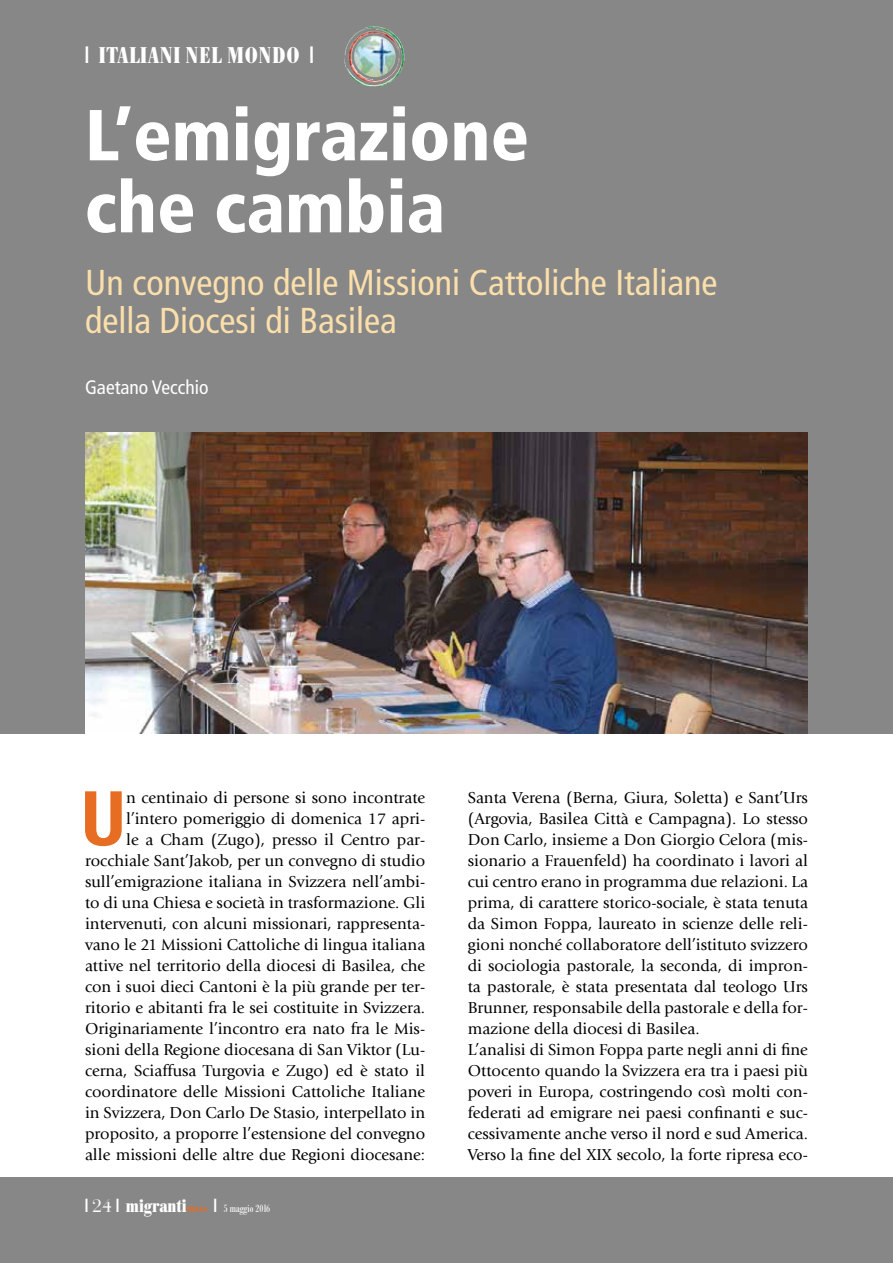
<style>
.page{position:relative;width:893px;height:1263px;background:#fff}
.page>*{position:absolute;margin:0;border:0;box-sizing:border-box;transform-origin:0 0}
.t1{font:700 condensed 74.7px "Univers";color:#e76d23}
.t2{font:900 condensed 72px/72px "Frutiger";color:#fff}
.t3{font:condensed 36px/37.5px "Frutiger";color:#fbdfab}
.t4{font:700 condensed 22.5px "Bodoni BE";letter-spacing:.04em;color:#fff}
.t5{font:condensed 19.5px "Frutiger";color:#fff}
.t6{font:700 condensed 18px "Bodoni BE";color:#fff}
.t7{font:16.5px/21px "Giovanni";color:#000;text-align:right}
.t8{font:condensed 10.5px "Bodoni BE";color:#fff}
.t9{font:700 condensed 7.5px "Bodoni BE";letter-spacing:.04em;color:#e76d23}
.s1{font-family:"False Positive BRK";font-weight:400;font-stretch:normal}
.s2{font-family:"Bauer Bodoni Std";font-weight:400;font-stretch:normal}
.s3{font-family:"False Positive BRK";font-stretch:normal;font-size:18px}
</style>
<div class="page">
<div style="left:0;top:0;width:893px;height:733px;background:#878787"></div>
<div style="left:0;top:1178px;width:893px;height:85px;background:#878787"></div>
<img style="left:345px;top:27px;width:27px;height:29px">
<img style="left:85px;top:433px;width:723px;height:300px">
<h3 class="t4" style="left:85px;top:43px;width:230px"><span class="s1">1</span> ITALIANI NEL MONDO <span class="s1">1</span></h3>
<h2 class="t2" style="left:85px;top:99px;width:446px">L’emigrazione che cambia</h2>
<h3 class="t3" style="left:85px;top:264px;width:634px">Un convegno delle Missioni Cattoliche Italiane della Diocesi di Basilea</h3>
<p class="t5" style="left:85px;top:376px;width:125px">Gaetano Vecchio</p>
<h1 class="t1" style="left:81px;top:773px;width:47px">U</h1>
<p class="t7" style="left:85px;top:787px;width:342px">n centinaio di persone si sono incontrate l’intero pomeriggio di domenica 17 apri-<br>le a Cham (Zugo), presso il Centro par&shy;rocchiale Sant’Jakob, per un convegno di studio sull’emigrazione italiana in Svizzera nell’ambi&shy;to di una Chiesa e società in trasformazione. Gli intervenuti, con alcuni missionari, rappresenta&shy;vano le 21 Missioni Cattoliche di lingua italiana attive nel territorio della diocesi di Basilea, che con i suoi dieci Cantoni è la più grande per ter&shy;ritorio e abitanti fra le sei costituite in Svizzera.<br>Originariamente l’incontro era nato fra le Mis&shy;sioni della Regione diocesana di San Viktor (Lu&shy;cerna, Sciaffusa Turgovia e Zugo) ed è stato il coordinatore delle Missioni Cattoliche Italiane in Svizzera, Don Carlo De Stasio, interpellato in proposito, a proporre l’estensione del convegno alle missioni delle altre due Regioni diocesane:</p>
<p class="t6" style="left:85px;top:1196px;width:103px"><span class="s1">1</span> <span class="s2">24</span> <span class="s1">1</span> migranti</p>
<p class="t9" style="left:187px;top:1205px;width:22px">PRESS</p>
<p class="t8" style="left:214px;top:1203px;width:58px"><span class="s3">1</span> 5 maggio 2016</p>
<p class="t7" style="left:468px;top:787px;width:342px;text-align:left">Santa Verena (Berna, Giura, Soletta) e Sant’Urs (Argovia, Basilea Città e Campagna). Lo stesso Don Carlo, insieme a Don Giorgio Celora (mis&shy;sionario a Frauenfeld) ha coordinato i lavori al cui centro erano in programma due relazioni. La prima, di carattere storico-sociale, è stata tenuta da Simon Foppa, laureato in scienze delle reli&shy;gioni nonché collaboratore dell’istituto svizzero di sociologia pastorale, la seconda, di impron&shy;ta pastorale, è stata presentata dal teologo Urs Brunner, responsabile della pastorale e della for&shy;mazione della diocesi di Basilea.<br>L’analisi di Simon Foppa parte negli anni di fine Ottocento quando la Svizzera era tra i paesi più poveri in Europa, costringendo così molti con&shy;federati ad emigrare nei paesi confinanti e suc&shy;cessivamente anche verso il nord e sud America.<br>Verso la fine del XIX secolo, la forte ripresa eco-</p>
</div>
